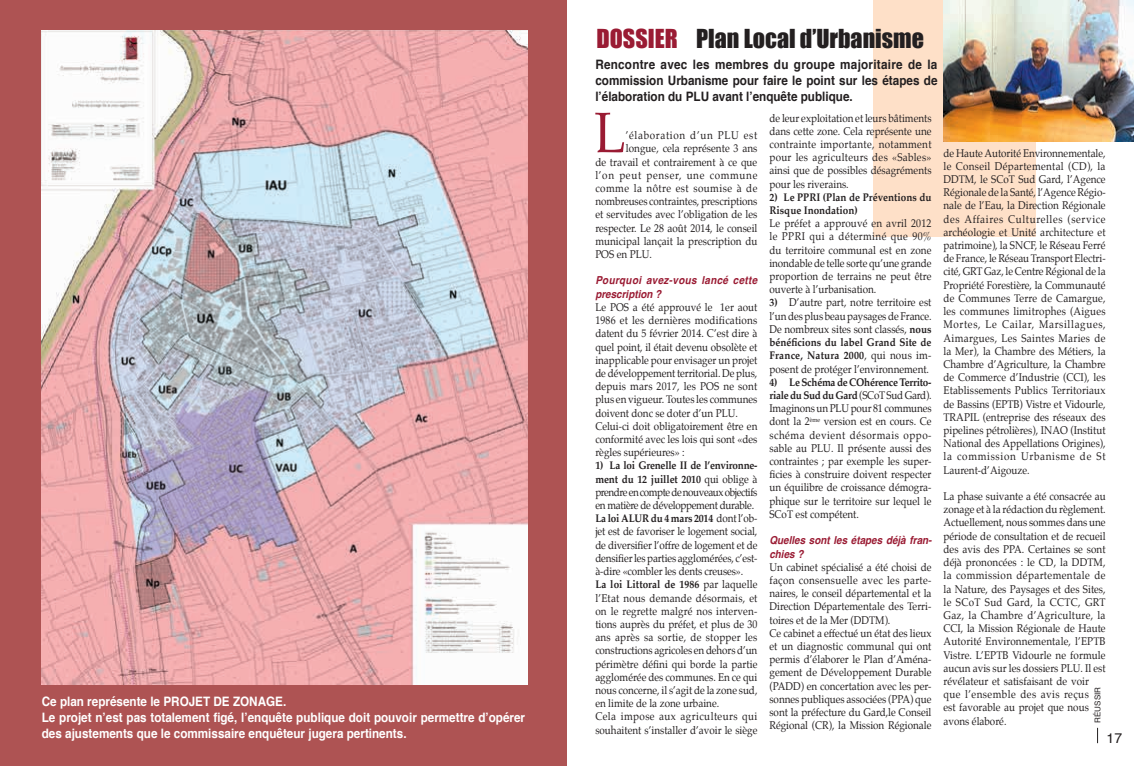
<style>
.page{position:relative;width:1134px;height:766px;background:#fff}
.page>*{position:absolute;margin:0;border:0;box-sizing:border-box;transform-origin:0 0}
.t1{font:57.1px "Palatino";color:#9a1b33;scale:.9 1}
.t2{font:24px "Impact";color:#231f20}
.t3{font:14px "Helvetica";color:#231f20}
.t4{font:700 13px/15.6px "Helvetica";color:#fff;scale:.9 1}
.t5{font:700 13px/15.6px "Helvetica";color:#231f20;text-align:justify;scale:.9 1}
.t6{font:11px/13.2px "Palatino";color:#231f20;text-align:justify;scale:.9 1}
.t7{font:700 11px/13.2px "Palatino";color:#231f20;scale:.9 1}
.t8{font:italic 700 11px/13.2px "Helvetica";letter-spacing:.035em;color:#9a1b33;scale:.9 1}
.t9{font:italic 700 11px/13.2px "Helvetica";color:#9a1b33;scale:.9 1}
.t10{font:11px "Palatino";letter-spacing:.07em;color:#231f20;scale:.9 1}
.t11{font:11px "Palatino";letter-spacing:.045em;color:#231f20;scale:.9 1}
.t12{font:11px "Palatino";letter-spacing:.065em;color:#231f20;scale:.9 1}
.t13{font:8px "Helvetica";color:#231f20}
.s1{color:#9a1b33}
.s2{font-weight:700}
</style>
<div class="page">
<div style="left:0;top:0;width:567px;height:765px;background:#ae5353"></div>
<img style="left:42px;top:30px;width:485px;height:654px">
<svg style="left:1097px;top:727px;width:1px;height:16px"></svg>
<div style="left:873px;top:0;width:162px;height:236px;background:#fee0c8"></div>
<img style="left:943px;top:0;width:191px;height:142px">
<p class="t4" style="left:42px;top:694px;width:539px">Ce plan représente le PROJET DE ZONAGE.<br>Le projet n’est pas totalement figé, l’enquête publique doit pouvoir permettre d’opérer des ajustements que le commissaire enquêteur jugera pertinents.</p>
<h2 class="t2" style="left:597px;top:20px;width:329px"><span class="s1">DOSSIER</span> Plan Local d’Urbanisme</h2>
<p class="t5" style="left:595px;top:57px;width:382px">Rencontre avec les membres du groupe majoritaire de la commission Urbanisme pour faire le point sur les étapes de l’élaboration du PLU avant l’enquête publique.</p>
<h1 class="t1" style="left:594px;top:85px;width:36px">L</h1>
<p class="t12" style="left:626px;top:126px;width:148px">’élaboration d’un PLU est</p>
<p class="t6" style="left:626px;top:142px;width:148px">longue, cela représente 3 ans</p>
<p class="t6" style="left:595px;top:155px;width:181px">de travail et contrairement à ce que</p>
<p class="t10" style="left:595px;top:166px;width:182px">l’on peut penser, une commune</p>
<p class="t11" style="left:595px;top:179px;width:182px">comme la nôtre est soumise à de</p>
<p class="t6" style="left:595px;top:195px;width:182px">nombreuses contraintes, prescriptions</p>
<p class="t6" style="left:595px;top:208px;width:182px">et servitudes avec l’obligation de les</p>
<p class="t6" style="left:595px;top:221px;width:182px">respecter. Le 28 août 2014, le conseil</p>
<p class="t6" style="left:595px;top:234px;width:182px">municipal lançait la prescription du</p>
<p class="t6" style="left:595px;top:247px;width:64px">POS en PLU.</p>
<p class="t8" style="left:595px;top:274px;width:182px">Pourquoi avez-vous lancé cette prescription ?</p>
<p class="t6" style="left:595px;top:300px;width:182px;text-align:left">Le POS a été approuvé le 1er aout 1986 et les dernières modifications datent du 5 février 2014. C’est dire à quel point, il était devenu obsolète et inapplicable pour envisager un projet de développement territorial. De plus, depuis mars 2017, les POS ne sont plus en vigueur. Toutes les communes doivent donc se doter d’un PLU.<br>Celui-ci doit obligatoirement être en conformité avec les lois qui sont «des règles supérieures» :</p>
<p class="t6" style="left:595px;top:459px;width:182px;text-align:left"><span class="s2">1) La loi Grenelle II de l’environne&shy;ment du 12 juillet 2010</span> qui oblige à prendre en compte de nouveaux objectifs en matière de développement durable.<br><span class="s2">La loi ALUR du 4 mars 2014</span> dont l’ob&shy;jet est de favoriser le logement social, de diversifier l’offre de logement et de densifier les parties agglomérées, c’est&shy;à-dire «combler les dents creuses».<br><span class="s2">La loi Littoral de 1986</span> par laquelle l’Etat nous demande désormais, et on le regrette malgré nos interven&shy;tions auprès du préfet, et plus de 30 ans après sa sortie, de stopper les constructions agricoles en dehors d’un périmètre défini qui borde la partie agglomérée des communes. En ce qui nous concerne, il s’agit de la zone sud, en limite de la zone urbaine.<br>Cela impose aux agriculteurs qui souhaitent s’installer d’avoir le siège</p>
<p class="t6" style="left:769px;top:111px;width:182px">de leur exploitation et leurs bâtiments dans cette zone. Cela représente une contrainte importante, notamment pour les agriculteurs des «Sables» ainsi que de possibles désagréments pour les riverains.</p>
<p class="t7" style="left:769px;top:190px;width:182px">2) Le PPRI (Plan de Préventions du<br>Risque Inondation)</p>
<p class="t6" style="left:769px;top:217px;width:182px">Le préfet a approuvé en avril 2012 le PPRI qui a déterminé que 90% du territoire communal est en zone inondable de telle sorte qu’une grande proportion de terrains ne peut être ouverte à l’urbanisation.</p>
<p class="t6" style="left:769px;top:296px;width:182px"><span class="s2">3)</span> D’autre part, notre territoire est l’un des plus beau paysages de France.<br>De nombreux sites sont classés, <span class="s2">nous bénéficions du label Grand Site de France, Natura 2000</span>, qui nous im&shy;posent de protéger l’environnement.</p>
<p class="t6" style="left:769px;top:375px;width:182px"><span class="s2">4) Le Schéma de COhérence Territo&shy;riale du Sud du Gard</span> (SCoT Sud Gard).<br>Imaginons un PLU pour 81 communes dont la 2<sup>ème</sup> version est en cours. Ce schéma devient désormais oppo&shy;sable au PLU. Il présente aussi des contraintes ; par exemple les super&shy;ficies à construire doivent respecter un équilibre de croissance démogra&shy;phique sur le territoire sur lequel le SCoT est compétent.</p>
<p class="t9" style="left:769px;top:533px;width:182px">Quelles sont les étapes déjà fran&shy;chies ?</p>
<p class="t6" style="left:769px;top:560px;width:182px;text-align:left">Un cabinet spécialisé a été choisi de façon consensuelle avec les parte&shy;naires, le conseil départemental et la Direction Départementale des Terri&shy;toires et de la Mer (DDTM).<br>Ce cabinet a effectué un état des lieux et un diagnostic communal qui ont permis d’élaborer le Plan d’Aména&shy;gement de Développement Durable (PADD) en concertation avec les per&shy;sonnes publiques associées (PPA) que sont la préfecture du Gard,le Conseil Régional (CR), la Mission Régionale</p>
<p class="t6" style="left:943px;top:146px;width:182px">de Haute Autorité Environnementale, le Conseil Départemental (CD), la DDTM, le SCoT Sud Gard, l’Agence Régionale de la Santé, l’Agence Régio&shy;nale de l’Eau, la Direction Régionale des Affaires Culturelles (service archéologie et Unité architecture et patrimoine), la SNCF, le Réseau Ferré de France, le Réseau Transport Electri&shy;cité, GRT Gaz, le Centre Régional de la Propriété Forestière, la Communauté de Communes Terre de Camargue, les communes limitrophes (Aigues Mortes, Le Cailar, Marsillagues, Aimargues, Les Saintes Maries de la Mer), la Chambre des Métiers, la Chambre d’Agriculture, la Chambre de Commerce d’Industrie (CCI), les Etablissements Publics Territoriaux de Bassins (EPTB) Vistre et Vidourle, TRAPIL (entreprise des réseaux des pipelines pétrolières), INAO (Institut National des Appellations Origines), la commission Urbanisme de St Laurent-d’Aigouze.</p>
<p class="t6" style="left:943px;top:489px;width:182px;text-align:left">La phase suivante a été consacrée au zonage et à la rédaction du règlement.<br>Actuellement, nous sommes dans une période de consultation et de recueil des avis des PPA. Certaines se sont déjà prononcées : le CD, la DDTM, la commission départementale de la Nature, des Paysages et des Sites, le SCoT Sud Gard, la CCTC, GRT Gaz, la Chambre d’Agriculture, la CCI, la Mission Régionale de Haute Autorité Environnementale, l’EPTB Vistre. L’EPTB Vidourle ne formule aucun avis sur les dossiers PLU. Il est révélateur et satisfaisant de voir que l’ensemble des avis reçus<br>est favorable au projet que nous avons élaboré.</p>
<p class="t13" style="left:1091px;top:722px;width:37px;rotate:-90deg">RÉUSSIR</p>
<p class="t3" style="left:1107px;top:727px;width:17px">17</p>
</div>
